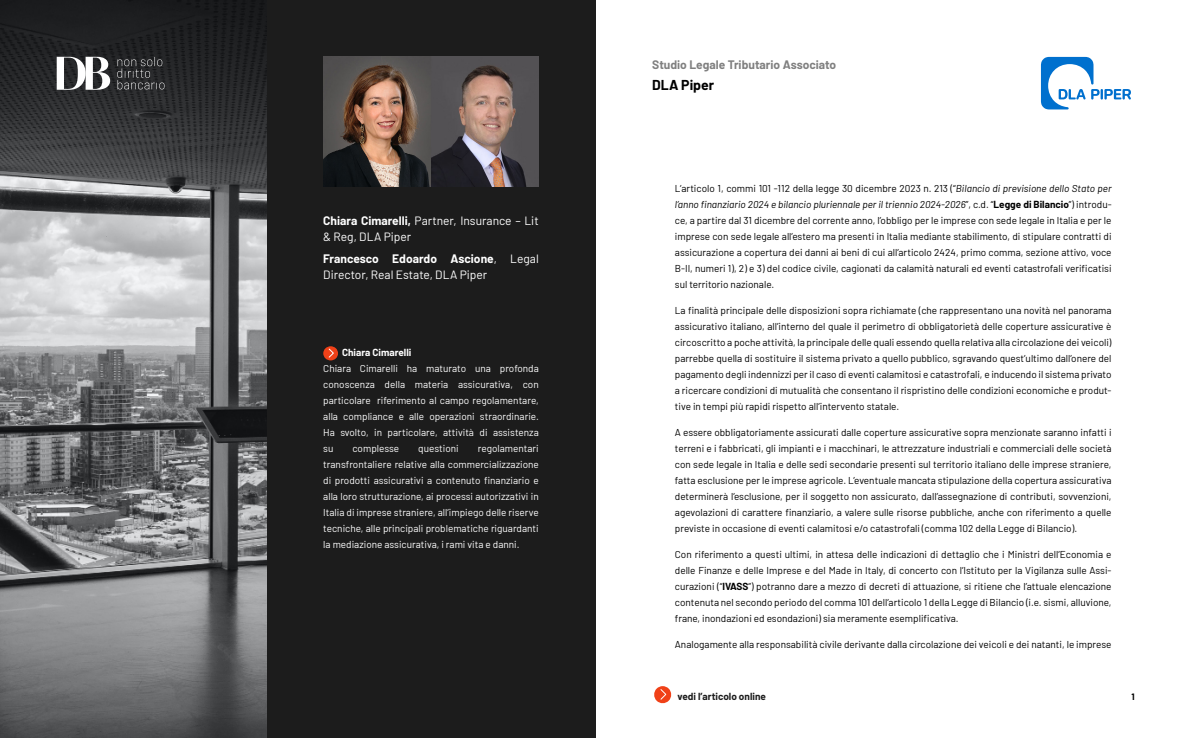
<style>
.page{position:relative;width:1191px;height:738px;background:#fff}
.page>*{position:absolute;margin:0;border:0;box-sizing:border-box;transform-origin:0 0}
.t1{font:700 14px "Barlow";color:#000}
.t2{font:12px/16px "Barlow";color:#fff}
.t3{font:700 12px "Barlow";color:#808080}
.t4{font:10px/16px "Barlow";color:#000;text-align:justify}
.t5{font:10px/16px "Barlow";color:#fff;text-align:justify}
.t6{font:700 10px "Barlow";color:#1c1c1c}
.t7{font:700 10px "Barlow";color:#fff}
.t8{font:700 9px "Barlow";color:#000}
.s1{font-weight:700}
.s2{font-style:italic}
</style>
<div class="page">
<svg style="left:654px;top:686px;width:18px;height:17px"></svg>
<svg style="left:1041px;top:57px;width:90px;height:52px"></svg>
<img style="left:0;top:0;width:266px;height:737px">
<div style="left:266px;top:0;width:329px;height:737px;background:#1c1c1c"></div>
<img style="left:323px;top:57px;width:216px;height:129px">
<svg style="left:117px;top:57px;width:47px;height:32px;background:#3b3c3e"></svg>
<svg style="left:57px;top:57px;width:53px;height:33px"></svg>
<svg style="left:323px;top:346px;width:15px;height:14px"></svg>
<p class="t2" style="left:323px;top:211px;width:217px"><span class="s1">Chiara Cimarelli,</span> Partner, Insurance – Lit &amp; Reg, DLA Piper</p>
<p class="t2" style="left:323px;top:249px;width:217px"><span class="s1">Francesco Edoardo Ascione</span>, Legal<br>Director, Real Estate, DLA Piper</p>
<p class="t7" style="left:342px;top:345px;width:71px">Chiara Cimarelli</p>
<p class="t5" style="left:323px;top:359px;width:217px">Chiara Cimarelli ha maturato una profonda conoscenza della materia assicurativa, con particolare riferimento al campo regolamentare, alla compliance e alle operazioni straordinarie.<br>Ha svolto, in particolare, attività di assistenza su</p>
<p class="t5" style="left:323px;top:439px;width:217px;text-indent:154px">regolamentari transfrontaliere relative alla commercializzazione di prodotti assicurativi a contenuto finanziario e alla loro strutturazione, ai processi autorizzativi in Italia di imprese straniere, all’impiego delle riserve tecniche, alle principali problematiche riguardanti la mediazione assicurativa, i rami vita e danni.</p>
<p class="t5" style="left:352px;top:439px;width:48px">complesse</p>
<p class="t5" style="left:418px;top:439px;width:42px">questioni</p>
<p class="t3" style="left:652px;top:55px;width:186px">Studio Legale Tributario Associato</p>
<h1 class="t1" style="left:652px;top:75px;width:63px">DLA Piper</h1>
<p class="t4" style="left:675px;top:179px;width:438px">L’articolo 1, commi 101 -112 della legge 30 dicembre 2023 n. 213 (“<span class="s2">Bilancio di previsione dello Stato per l’anno finanziario 2024 e bilancio pluriennale per il triennio 2024-2026</span>”, c.d. “<span class="s1">Legge di Bilancio</span>”) introdu&shy;ce, a partire dal 31 dicembre del corrente anno, l’obbligo per le imprese con sede legale in Italia e per le imprese con sede legale all’estero ma presenti in Italia mediante stabilimento, di stipulare contratti di assicurazione a copertura dei danni ai beni di cui all’articolo 2424, primo comma, sezione attivo, voce B-II, numeri 1), 2) e 3) del codice civile, cagionati da calamità naturali ed eventi catastrofali verificatisi sul territorio nazionale.</p>
<p class="t4" style="left:675px;top:301px;width:438px">La finalità principale delle disposizioni sopra richiamate (che rappresentano una novità nel panorama assicurativo italiano, all’interno del quale il perimetro di obbligatorietà delle coperture assicurative è circoscritto a poche attività, la principale delle quali essendo quella relativa alla circolazione dei veicoli) parrebbe quella di sostituire il sistema privato a quello pubblico, sgravando quest’ultimo dall’onere del pagamento degli indennizzi per il caso di eventi calamitosi e catastrofali, e inducendo il sistema privato a ricercare condizioni di mutualità che consentano il rispristino delle condizioni economiche e produt&shy;tive in tempi più rapidi rispetto all’intervento statale.</p>
<p class="t4" style="left:675px;top:423px;width:438px">A essere obbligatoriamente assicurati dalle coperture assicurative sopra menzionate saranno infatti i terreni e i fabbricati, gli impianti e i macchinari, le attrezzature industriali e commerciali delle società con sede legale in Italia e delle sedi secondarie presenti sul territorio italiano delle imprese straniere, fatta esclusione per le imprese agricole. L’eventuale mancata stipulazione della copertura assicurativa determinerà l’esclusione, per il soggetto non assicurato, dall’assegnazione di contributi, sovvenzioni, agevolazioni di carattere finanziario, a valere sulle risorse pubbliche, anche con riferimento a quelle previste in occasione di eventi calamitosi e/o catastrofali (comma 102 della Legge di Bilancio).</p>
<p class="t4" style="left:675px;top:545px;width:438px">Con riferimento a questi ultimi, in attesa delle indicazioni di dettaglio che i Ministri dell’Economia e delle Finanze e delle Imprese e del Made in Italy, di concerto con l’Istituto per la Vigilanza sulle Assi&shy;curazioni (“<span class="s1">IVASS</span>”) potranno dare a mezzo di decreti di attuazione, si ritiene che l’attuale elencazione contenuta nel secondo periodo del comma 101 dell’articolo 1 della Legge di Bilancio (i.e. sismi, alluvione, frane, inondazioni ed esondazioni) sia meramente esemplificativa.</p>
<p class="t4" style="left:675px;top:635px;width:438px">Analogamente alla responsabilità civile derivante dalla circolazione dei veicoli e dei natanti, le imprese</p>
<p class="t6" style="left:677px;top:688px;width:90px">vedi l’articolo online</p>
<p class="t8" style="left:1131px;top:689px;width:5px">1</p>
</div>
